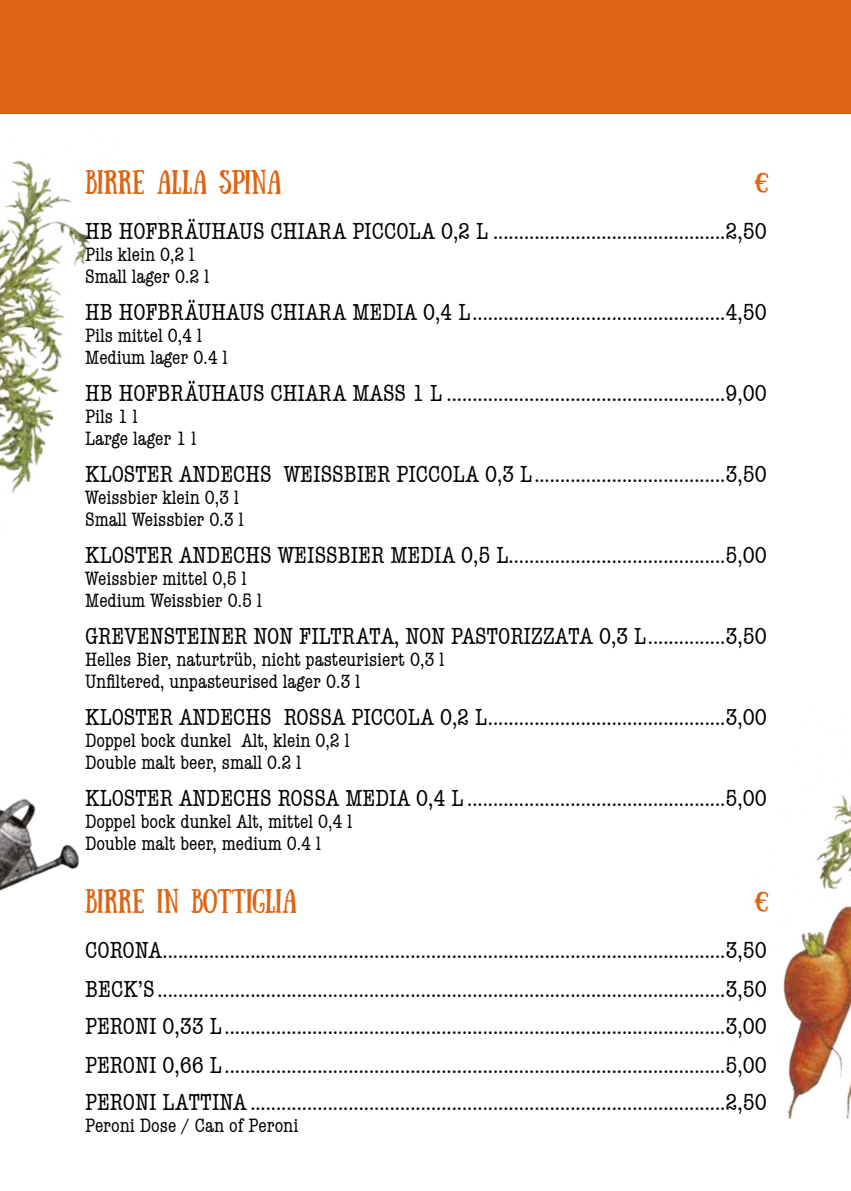
<style>
.page{position:relative;width:851px;height:1191px;background:#fff}
.page>*{position:absolute;margin:0;border:0;box-sizing:border-box;transform-origin:0 0}
.t1{font:condensed 24px/38px "American Typewriter";color:#000;text-align:justify}
.t2{font:24px "Sunday";color:#dc6412}
.t3{font:condensed 20px/22px "American Typewriter";color:#000}
</style>
<div class="page">
<img style="left:0;top:160px;width:92px;height:333px">
<img style="left:783px;top:795px;width:67px;height:323px">
<img style="left:0;top:798px;width:80px;height:93px">
<div style="left:0;top:0;width:850px;height:113px;background:#dc6412"></div>
<p class="t2" style="left:85px;top:166px;width:197px">BIRRE ALLA SPINA</p>
<p class="t2" style="left:754px;top:166px;width:16px">€</p>
<p class="t1" style="left:85px;top:212px;width:683px">HB HOFBRÄUHAUS CHIARA PICCOLA 0,2 L .............................................2,50</p>
<p class="t3" style="left:85px;top:244px;width:125px">Pils klein 0,2 l<br>Small lager 0.2 l</p>
<p class="t1" style="left:85px;top:293px;width:683px">HB HOFBRÄUHAUS CHIARA MEDIA 0,4 L.................................................4,50</p>
<p class="t3" style="left:85px;top:325px;width:144px">Pils mittel 0,4 l<br>Medium lager 0.4 l</p>
<p class="t1" style="left:85px;top:374px;width:683px">HB HOFBRÄUHAUS CHIARA MASS 1 L ......................................................9,00</p>
<p class="t3" style="left:85px;top:406px;width:112px">Pils 1 l<br>Large lager 1 l</p>
<p class="t1" style="left:85px;top:455px;width:683px">KLOSTER ANDECHS WEISSBIER PICCOLA 0,3 L.....................................3,50</p>
<p class="t3" style="left:85px;top:487px;width:160px">Weissbier klein 0,3 l<br>Small Weissbier 0.3 l</p>
<p class="t1" style="left:85px;top:536px;width:683px">KLOSTER ANDECHS WEISSBIER MEDIA 0,5 L..........................................5,00</p>
<p class="t3" style="left:85px;top:568px;width:178px">Weissbier mittel 0,5 l<br>Medium Weissbier 0.5 l</p>
<p class="t1" style="left:85px;top:617px;width:683px">GREVENSTEINER NON FILTRATA, NON PASTORIZZATA 0,3 L...............3,50</p>
<p class="t3" style="left:85px;top:649px;width:360px">Helles Bier, naturtrüb, nicht pasteurisiert 0,3 l<br>Unfiltered, unpasteurised lager 0.3 l</p>
<p class="t1" style="left:85px;top:698px;width:683px">KLOSTER ANDECHS ROSSA PICCOLA 0,2 L..............................................3,00</p>
<p class="t3" style="left:85px;top:730px;width:266px">Doppel bock dunkel Alt, klein 0,2 l<br>Double malt beer, small 0.2 l</p>
<p class="t1" style="left:85px;top:779px;width:683px">KLOSTER ANDECHS ROSSA MEDIA 0,4 L ..................................................5,00</p>
<p class="t3" style="left:85px;top:811px;width:268px">Doppel bock dunkel Alt, mittel 0,4 l<br>Double malt beer, medium 0.4 l</p>
<p class="t2" style="left:85px;top:885px;width:213px">BIRRE IN BOTTIGLIA</p>
<p class="t2" style="left:754px;top:885px;width:16px">€</p>
<p class="t1" style="left:85px;top:931px;width:683px">CORONA.............................................................................................................3,50<br>BECK’S..............................................................................................................3,50<br>PERONI 0,33 L.................................................................................................3,00<br>PERONI 0,66 L.................................................................................................5,00<br>PERONI LATTINA ............................................................................................2,50</p>
<p class="t3" style="left:85px;top:1115px;width:215px">Peroni Dose / Can of Peroni</p>
</div>
